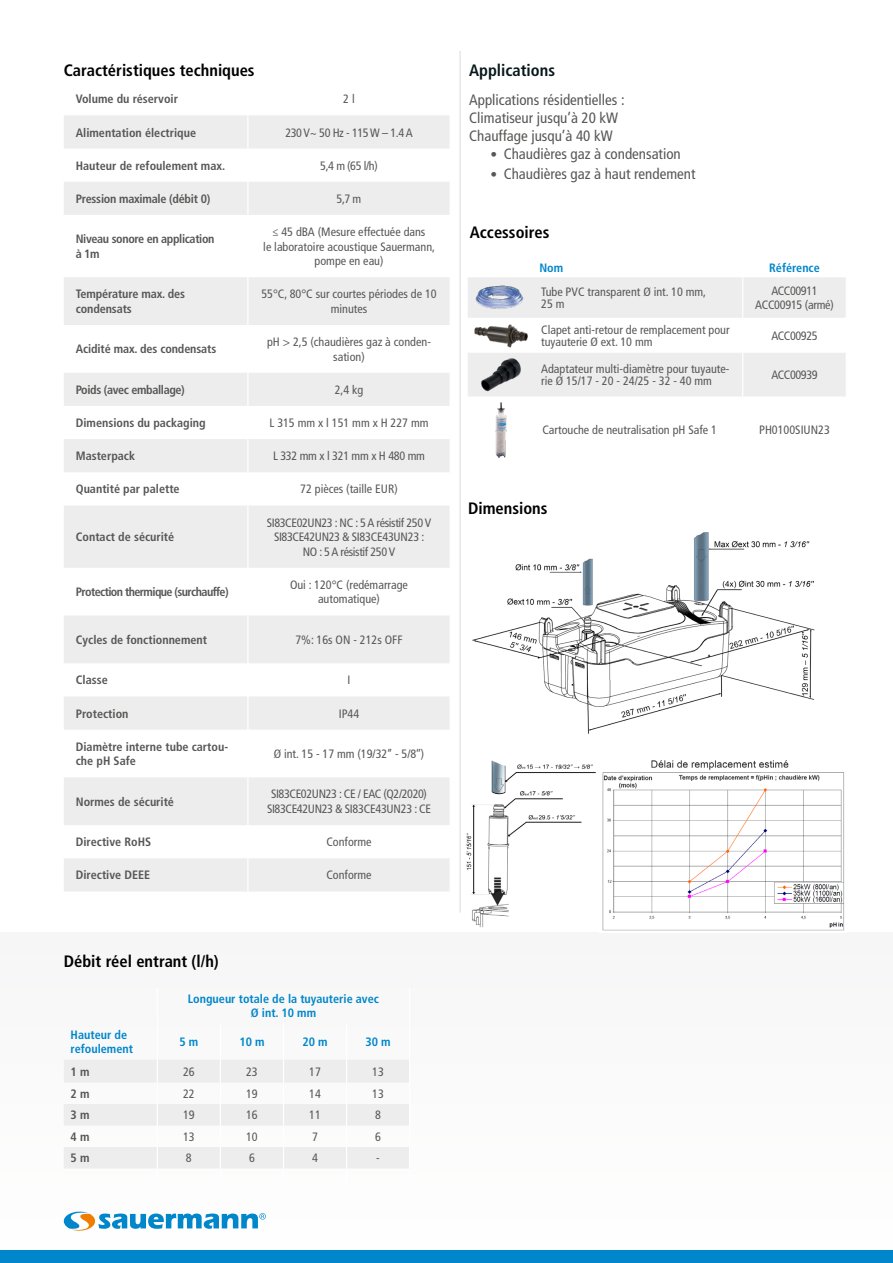
<style>
.page{position:relative;width:893px;height:1263px;background:#fff}
.page>*{position:absolute;margin:0;border:0;box-sizing:border-box;transform-origin:0 0}
.t1{font:700 condensed 16.5px "Frutiger LT Std";color:#000}
.t2{font:700 condensed 16.5px "Frutiger LT Std";color:#07171a}
.t3{font:condensed 15px/18px "Frutiger LT Std";color:#575756}
.t4{font:condensed 12.15px/14.5px "Frutiger LT Std";color:#575756;text-align:center}
.t5{font:700 condensed 12.15px/14.5px "Frutiger LT Std";color:#575756}
.t6{font:condensed 12.15px/14.5px "Frutiger LT Std";letter-spacing:-.03em;color:#575756;text-align:center}
.t7{font:700 condensed 12.15px/14.5px "Frutiger LT Std";color:#0086ca;text-align:center}
.t8{font:700 condensed 12.15px/14.5px "Frutiger LT Std";letter-spacing:-.03em;color:#575756}
.t9{font:condensed 12.15px/14.5px "Frutiger LT Std";letter-spacing:-.02em;color:#575756;text-align:center}
.t10{font:700 condensed 12.15px "Frutiger LT Std";letter-spacing:-.05em;color:#575756}
.t11{font:700 condensed 12.15px "Frutiger LT Std";letter-spacing:-.02em;color:#575756}
.s1{font-size:13.5px}
</style>
<div class="page">
<div style="left:0;top:932px;width:893px;height:331px;background:#fafafa"></div>
<div style="left:0;top:1251px;width:893px;height:12px;background:#0086ca"></div>
<svg style="left:64px;top:115px;width:385px;height:776px;fill:#ededed"></svg>
<hr style="left:247px;top:115px;width:1px;height:34px;background:#fff">
<hr style="left:247px;top:149px;width:1px;height:33px;background:#fff">
<hr style="left:247px;top:182px;width:1px;height:33px;background:#fff">
<hr style="left:247px;top:215px;width:1px;height:62px;background:#fff">
<hr style="left:247px;top:277px;width:1px;height:48px;background:#fff">
<hr style="left:247px;top:325px;width:1px;height:48px;background:#fff">
<hr style="left:247px;top:373px;width:1px;height:33px;background:#fff">
<hr style="left:247px;top:406px;width:1px;height:33px;background:#fff">
<hr style="left:247px;top:439px;width:1px;height:33px;background:#fff">
<hr style="left:247px;top:472px;width:1px;height:33px;background:#fff">
<hr style="left:247px;top:505px;width:1px;height:63px;background:#fff">
<hr style="left:247px;top:568px;width:1px;height:47px;background:#fff">
<hr style="left:247px;top:615px;width:1px;height:48px;background:#fff">
<hr style="left:247px;top:663px;width:1px;height:33px;background:#fff">
<hr style="left:247px;top:696px;width:1px;height:34px;background:#fff">
<hr style="left:247px;top:730px;width:1px;height:47px;background:#fff">
<hr style="left:247px;top:777px;width:1px;height:48px;background:#fff">
<hr style="left:247px;top:825px;width:1px;height:33px;background:#fff">
<hr style="left:247px;top:858px;width:1px;height:33px;background:#fff">
<svg style="left:64px;top:1211px;width:202px;height:20px"></svg>
<hr style="left:460px;top:51px;width:1px;height:861px;background:#dadada">
<img style="left:472px;top:532px;width:343px;height:202px">
<svg style="left:468px;top:277px;width:378px;height:119px"></svg>
<hr style="left:742px;top:277px;width:1px;height:41px;background:#fff">
<hr style="left:742px;top:318px;width:1px;height:35px;background:#fff">
<hr style="left:742px;top:353px;width:1px;height:43px;background:#fff">
<img style="left:473px;top:282px;width:54px;height:28px">
<img style="left:473px;top:323px;width:55px;height:24px">
<img style="left:481px;top:358px;width:40px;height:33px">
<img style="left:495px;top:402px;width:12px;height:56px">
<img style="left:466px;top:760px;width:130px;height:168px">
<img style="left:602px;top:760px;width:242px;height:171px">
<hr style="left:157px;top:987px;width:1px;height:36px;background:#fff">
<hr style="left:409px;top:987px;width:1px;height:36px;background:#fff">
<hr style="left:157px;top:1023px;width:1px;height:37px;background:#fff">
<hr style="left:220px;top:1023px;width:1px;height:37px;background:#fff">
<hr style="left:283px;top:1023px;width:1px;height:37px;background:#fff">
<hr style="left:346px;top:1023px;width:1px;height:37px;background:#fff">
<hr style="left:409px;top:1023px;width:1px;height:37px;background:#fff">
<svg style="left:64px;top:1060px;width:345px;height:108px"></svg>
<h1 class="t1" style="left:64px;top:61px;width:192px">Caractéristiques techniques</h1>
<p class="t5" style="left:76px;top:92px;width:104px">Volume du réservoir</p>
<p class="t4" style="left:343px;top:92px;width:13px">2 l</p>
<p class="t5" style="left:76px;top:125px;width:122px">Alimentation électrique</p>
<p class="t6" style="left:285px;top:125px;width:129px">230 V~ 50 Hz - 115 W – 1.4 A</p>
<p class="t5" style="left:76px;top:158px;width:151px">Hauteur de refoulement max.</p>
<p class="t4" style="left:320px;top:158px;width:59px">5,4 m (65 l/h)</p>
<p class="t11" style="left:76px;top:191px;width:136px">Pression maximale (débit 0)</p>
<p class="t4" style="left:337px;top:191px;width:26px">5,7 m</p>
<p class="t8" style="left:76px;top:232px;width:140px">Niveau sonore en application à 1m</p>
<p class="t4" style="left:263px;top:225px;width:173px">≤ 45 dBA (Mesure effectuée dans<br>le laboratoire acoustique Sauermann, pompe en eau)</p>
<p class="t5" style="left:76px;top:287px;width:111px">Température max. des condensats</p>
<p class="t4" style="left:261px;top:287px;width:177px">55°C, 80°C sur courtes périodes de 10 minutes</p>
<p class="t5" style="left:76px;top:342px;width:142px">Acidité max. des condensats</p>
<p class="t4" style="left:267px;top:335px;width:165px">pH &gt; 2,5 (chaudières gaz à conden&shy;sation)</p>
<p class="t8" style="left:76px;top:382px;width:111px">Poids (avec emballage)</p>
<p class="t4" style="left:335px;top:382px;width:30px">2,4 kg</p>
<p class="t5" style="left:76px;top:416px;width:131px">Dimensions du packaging</p>
<p class="t4" style="left:269px;top:416px;width:161px">L 315 mm x l 151 mm x H 227 mm</p>
<p class="t5" style="left:76px;top:449px;width:61px">Masterpack</p>
<p class="t9" style="left:273px;top:449px;width:154px">L 332 mm x l 321 mm x H 480 mm</p>
<p class="t5" style="left:76px;top:482px;width:105px">Quantité par palette</p>
<p class="t4" style="left:300px;top:482px;width:99px">72 pièces (taille EUR)</p>
<p class="t5" style="left:76px;top:530px;width:100px">Contact de sécurité</p>
<p class="t6" style="left:267px;top:515px;width:166px">SI83CE02UN23 : NC : 5 A résistif 250 V<br>SI83CE42UN23 &amp; SI83CE43UN23 :<br>NO : 5 A résistif 250 V</p>
<p class="t10" style="left:76px;top:585px;width:154px">Protection thermique (surchauffe)</p>
<p class="t4" style="left:290px;top:577px;width:119px">Oui : 120°C (redémarrage automatique)</p>
<p class="t5" style="left:76px;top:632px;width:133px">Cycles de fonctionnement</p>
<p class="t4" style="left:295px;top:632px;width:109px">7%: 16s ON - 212s OFF</p>
<p class="t5" style="left:76px;top:673px;width:33px">Classe</p>
<p class="t4" style="left:348px;top:673px;width:4px">I</p>
<p class="t5" style="left:76px;top:706px;width:54px">Protection</p>
<p class="t4" style="left:339px;top:706px;width:22px">IP44</p>
<p class="t5" style="left:76px;top:739px;width:154px">Diamètre interne tube cartou&shy;che pH Safe</p>
<p class="t4" style="left:274px;top:747px;width:152px">Ø int. 15 - 17 mm (19/32’’ - 5/8’’)</p>
<p class="t5" style="left:76px;top:794px;width:100px">Normes de sécurité</p>
<p class="t6" style="left:267px;top:787px;width:165px">SI83CE02UN23 : CE / EAC (Q2/2020)<br>SI83CE42UN23 &amp; SI83CE43UN23 : CE</p>
<p class="t5" style="left:76px;top:835px;width:77px">Directive RoHS</p>
<p class="t4" style="left:326px;top:835px;width:47px">Conforme</p>
<p class="t5" style="left:76px;top:868px;width:76px">Directive DEEE</p>
<p class="t4" style="left:326px;top:868px;width:47px">Conforme</p>
<h1 class="t1" style="left:64px;top:951px;width:156px">Débit réel entrant (l/h)</h1>
<p class="t7" style="left:188px;top:991px;width:193px">Longueur totale de la tuyauterie avec<br>Ø int. 10 mm</p>
<p class="t7" style="left:71px;top:1027px;width:64px;text-align:left">Hauteur de refoulement</p>
<p class="t7" style="left:179px;top:1035px;width:20px">5 m</p>
<p class="t7" style="left:239px;top:1035px;width:27px">10 m</p>
<p class="t7" style="left:302px;top:1035px;width:27px">20 m</p>
<p class="t7" style="left:365px;top:1035px;width:27px">30 m</p>
<p class="t5" style="left:71px;top:1064px;width:20px">1 m</p>
<p class="t4" style="left:183px;top:1064px;width:13px">26</p>
<p class="t4" style="left:246px;top:1064px;width:13px">23</p>
<p class="t4" style="left:309px;top:1064px;width:13px">17</p>
<p class="t4" style="left:372px;top:1064px;width:13px">13</p>
<p class="t5" style="left:71px;top:1086px;width:20px">2 m</p>
<p class="t4" style="left:183px;top:1086px;width:13px">22</p>
<p class="t4" style="left:246px;top:1086px;width:13px">19</p>
<p class="t4" style="left:309px;top:1086px;width:13px">14</p>
<p class="t4" style="left:372px;top:1086px;width:13px">13</p>
<p class="t5" style="left:71px;top:1108px;width:20px">3 m</p>
<p class="t4" style="left:183px;top:1108px;width:13px">19</p>
<p class="t4" style="left:246px;top:1108px;width:13px">16</p>
<p class="t4" style="left:309px;top:1108px;width:13px">11</p>
<p class="t4" style="left:375px;top:1108px;width:7px">8</p>
<p class="t5" style="left:71px;top:1129px;width:20px">4 m</p>
<p class="t4" style="left:183px;top:1129px;width:13px">13</p>
<p class="t4" style="left:246px;top:1129px;width:13px">10</p>
<p class="t4" style="left:312px;top:1129px;width:7px">7</p>
<p class="t4" style="left:375px;top:1129px;width:7px">6</p>
<p class="t5" style="left:71px;top:1151px;width:20px">5 m</p>
<p class="t4" style="left:186px;top:1151px;width:7px">8</p>
<p class="t4" style="left:249px;top:1151px;width:7px">6</p>
<p class="t4" style="left:312px;top:1151px;width:7px">4</p>
<p class="t4" style="left:376px;top:1151px;width:5px">-</p>
<h1 class="t2" style="left:469px;top:61px;width:87px">Applications</h1>
<p class="t3" style="left:469px;top:91px;width:157px">Applications résidentielles :<br>Climatiseur jusqu’à 20 kW<br>Chauffage jusqu’à 40 kW</p>
<p class="t3" style="left:490px;top:145px;width:192px"><span class="s1">•</span> Chaudières gaz à condensation</p>
<p class="t3" style="left:490px;top:165px;width:207px"><span class="s1">•</span> Chaudières gaz à haut rendement</p>
<h1 class="t1" style="left:470px;top:223px;width:81px">Accessoires</h1>
<p class="t7" style="left:539px;top:261px;width:25px">Nom</p>
<p class="t7" style="left:769px;top:261px;width:52px">Référence</p>
<p class="t4" style="left:541px;top:286px;width:167px;line-height:12.1px;text-align:left">Tube PVC transparent Ø int. 10 mm,<br>25 m</p>
<p class="t9" style="left:755px;top:283px;width:80px">ACC00911<br>ACC00915 (armé)</p>
<p class="t4" style="left:541px;top:324px;width:190px;line-height:12.1px;text-align:left">Clapet anti-retour de remplacement pour tuyauterie Ø ext. 10 mm</p>
<p class="t6" style="left:771px;top:328px;width:48px">ACC00925</p>
<p class="t4" style="left:541px;top:363px;width:190px;line-height:12.1px;text-align:left">Adaptateur multi-diamètre pour tuyaute&shy;rie Ø 15/17 - 20 - 24/25 - 32 - 40 mm</p>
<p class="t6" style="left:771px;top:368px;width:48px">ACC00939</p>
<p class="t4" style="left:542px;top:423px;width:176px">Cartouche de neutralisation pH Safe 1</p>
<p class="t4" style="left:759px;top:423px;width:72px">PH0100SIUN23</p>
<h1 class="t1" style="left:468px;top:499px;width:81px">Dimensions</h1>
</div>
